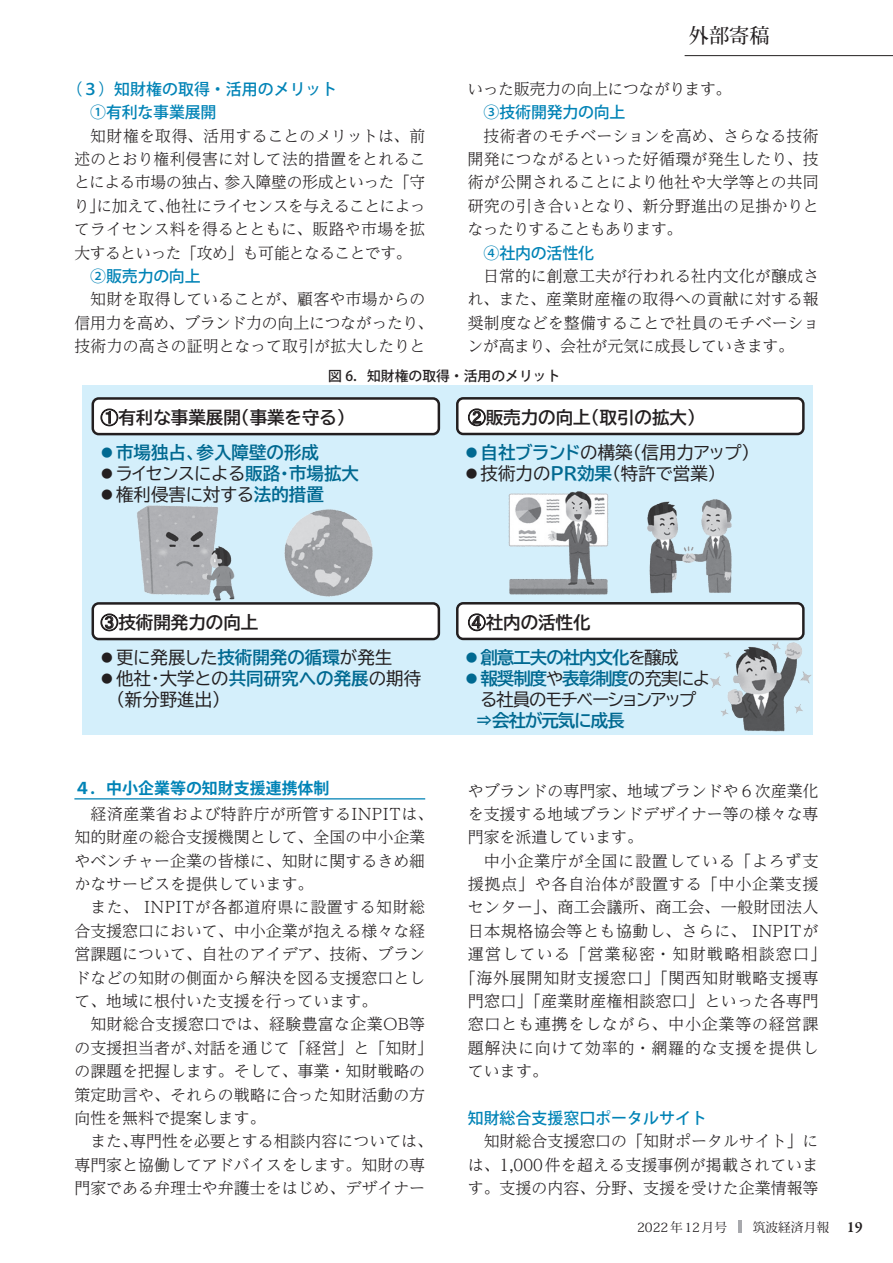
<style>
.page{position:relative;width:893px;height:1263px;background:#fff}
.page>*{position:absolute;margin:0;border:0;box-sizing:border-box;transform-origin:0 0}
.t1{font:500 20.25px "Koz Min Pro";color:#231f20}
.t2{font:17.55px/21px "BIZ UDP Gothic";color:#231f20}
.t3{font:17.55px "BIZ UDP Gothic Bold";color:#231f20}
.t4{font:17.55px "BIZ UDP Gothic Bold";letter-spacing:-.06em;color:#006991}
.t5{font:17.55px "BIZ UDP Gothic";letter-spacing:-.06em;color:#231f20}
.t6{font:17.55px "BIZ UDP Gothic Bold";color:#006991}
.t7{font:300 15.9px/23.4px "UD Reimin Pr 6 N";color:#231f20;text-align:justify}
.t8{font:300 15.9px "UD Reimin Pr 6 N";letter-spacing:.04em;color:#231f20}
.t9{font:500 15.9px/23.4px "Koz Go Pr 6 N";letter-spacing:-.005em;color:#0083b6}
.t10{font:300 15.9px "UD Reimin Pr 6 N";letter-spacing:.025em;color:#231f20}
.t11{font:300 15.9px "UD Reimin Pr 6 N";letter-spacing:.07em;color:#231f20}
.t12{font:300 15.9px "UD Reimin Pr 6 N";letter-spacing:.045em;color:#231f20}
.t13{font:300 15.9px "UD Reimin Pr 6 N";letter-spacing:-.03em;color:#231f20}
.t14{font:700 15.9px "Koz Go Pr 6 N";color:#0083b6}
.t15{font:500 13.8px "Koz Go Pr 6 N";color:#231f20}
.t16{font:12.75px "Koz Min Pr 6 N";color:#231f20}
.s1{font-family:"MS Mincho"}
.s2{font-family:"BIZ UDP Gothic Bold";color:#006991}
.s3{color:#006991}
.s4{font-family:"BIZ UDP Gothic";color:#231f20}
.s5{font-family:"Garamond Premr Pro";font-weight:600;font-size:15.9px}
</style>
<div class="page">
<hr style="left:685px;top:55px;width:208px;height:1px;background:#231f20">
<hr style="left:74px;top:798px;width:351px;height:1px;background:#0083b6">
<div style="left:82px;top:385px;width:731px;height:350px;background:#d4effb"></div>
<div style="left:93px;top:398px;width:346px;height:36px;background:#fff;border-radius:6px"></div>
<div style="left:92px;top:397px;width:348px;height:38px;border:2px solid #231f20;border-radius:6px"></div>
<svg style="left:101px;top:408px;width:17px;height:18px"></svg>
<div style="left:457px;top:398px;width:346px;height:36px;background:#fff;border-radius:6px"></div>
<div style="left:456px;top:397px;width:349px;height:38px;border:2px solid #231f20;border-radius:6px"></div>
<svg style="left:468px;top:408px;width:18px;height:18px"></svg>
<div style="left:93px;top:603px;width:346px;height:36px;background:#fff;border-radius:6px"></div>
<div style="left:92px;top:602px;width:348px;height:38px;border:2px solid #231f20;border-radius:6px"></div>
<svg style="left:101px;top:613px;width:17px;height:18px"></svg>
<div style="left:457px;top:603px;width:346px;height:36px;background:#fff;border-radius:6px"></div>
<div style="left:456px;top:602px;width:349px;height:38px;border:2px solid #231f20;border-radius:6px"></div>
<svg style="left:468px;top:613px;width:18px;height:18px"></svg>
<img style="left:134px;top:505px;width:104px;height:98px">
<img style="left:647px;top:499px;width:85px;height:95px">
<img style="left:508px;top:491px;width:101px;height:104px">
<img style="left:284px;top:509px;width:89px;height:88px">
<img style="left:709px;top:637px;width:103px;height:95px">
<svg style="left:738px;top:1220px;width:3px;height:13px"></svg>
<p class="t9" style="left:90px;top:78px;width:249px;text-indent:-24px">（３）知財権の取得・活用のメリット<br>①有利な事業展開</p>
<p class="t7" style="left:74px;top:123px;width:353px;text-indent:16px">知財権を取得、活用することのメリットは、前述のとおり権利侵害に対して法的措置をとれることによる市場の独占、参入障壁の形成といった「守り」に加えて、他社にライセンスを与えることによってライセンス料を得るとともに、販路や市場を拡大するといった「攻め」も可能となることです。</p>
<p class="t9" style="left:90px;top:265px;width:112px">②販売力の向上</p>
<p class="t7" style="left:74px;top:287px;width:361px;text-align:center">知財を取得していることが、顧客や市場からの<br>信用力を高め、ブランド力の向上につながったり、技術力の高さの証明となって取引が拡大したりと</p>
<p class="t1" style="left:689px;top:21px;width:102px">外部寄稿　</p>
<p class="t13" style="left:467px;top:76px;width:266px">いった販売力の向上につながります。</p>
<p class="t9" style="left:484px;top:101px;width:143px">③技術開発力の向上</p>
<p class="t7" style="left:467px;top:123px;width:353px;text-indent:16px">技術者のモチベーションを高め、さらなる技術開発につながるといった好循環が発生したり、技術が公開されることにより他社や大学等との共同研究の引き合いとなり、新分野進出の足掛かりとなったりすることもあります。</p>
<p class="t9" style="left:484px;top:241px;width:112px">④社内の活性化</p>
<p class="t7" style="left:467px;top:264px;width:353px;text-indent:16px">日常的に創意工夫が行われる社内文化が醸成され、また、産業財産権の取得への貢献に対する報奨制度などを整備することで社員のモチベーションが高まり、会社が元気に成長していきます。</p>
<p class="t15" style="left:328px;top:368px;width:234px">図 6．知財権の取得・活用のメリット</p>
<p class="t3" style="left:101px;top:408px;width:246px"><span class="s1">➀</span>有利な事業展開（事業を守る）</p>
<p class="t6" style="left:101px;top:444px;width:220px">●市場独占、参入障壁の形成</p>
<p class="t2" style="left:101px;top:463px;width:260px">●ライセンスによる<span class="s2">販路・市場拡大</span></p>
<p class="t2" style="left:101px;top:484px;width:225px">●権利侵害に対する<span class="s2">法的措置</span></p>
<p class="t3" style="left:468px;top:408px;width:229px"><span class="s1">➁</span>販売力の向上（取引の拡大）</p>
<p class="t2" style="left:465px;top:442px;width:287px"><span class="s3">●</span><span class="s2">自社ブランド</span>の構築（信用力アップ）</p>
<p class="t2" style="left:465px;top:463px;width:253px">●技術力の<span class="s2">PR効果</span>（特許で営業）</p>
<p class="t3" style="left:101px;top:613px;width:159px"><span class="s1">➂</span>技術開発力の向上</p>
<p class="t2" style="left:101px;top:647px;width:293px">●更に発展した<span class="s2">技術開発の循環</span>が発生</p>
<p class="t2" style="left:116px;top:668px;width:307px;text-indent:-15px">●他社・大学との<span class="s2">共同研究への発展</span>の期待（新分野進出）</p>
<p class="t14" style="left:74px;top:779px;width:257px">４．中小企業等の知財支援連携体制</p>
<p class="t7" style="left:74px;top:801px;width:360px;text-align:left;text-indent:16px">経済産業省および特許庁が所管するＩＮＰＩＴは、知的財産の総合支援機関として、全国の中小企業やベンチャー企業の皆様に、知財に関するきめ細かなサービスを提供しています。</p>
<p class="t7" style="left:74px;top:895px;width:352px;text-indent:16px">また、ＩＮＰＩＴが各都道府県に設置する知財総合支援窓口において、中小企業が抱える様々な経営課題について、自社のアイデア、技術、ブランドなどの知財の側面から解決を図る支援窓口として、地域に根付いた支援を行っています。</p>
<p class="t7" style="left:74px;top:1012px;width:360px;text-align:left;text-indent:16px">知財総合支援窓口では、経験豊富な企業ＯＢ等の支援担当者が、対話を通じて「経営」と「知財」の課題を把握します。そして、事業・知財戦略の策定助言や、それらの戦略に合った知財活動の方向性を無料で提案します。</p>
<p class="t7" style="left:74px;top:1129px;width:360px;text-align:left;text-indent:16px">また、専門性を必要とする相談内容については、専門家と協働してアドバイスをします。知財の専門家である弁理士や弁護士をはじめ、デザイナー</p>
<p class="t3" style="left:468px;top:613px;width:124px"><span class="s1">➃</span>社内の活性化</p>
<p class="t4" style="left:465px;top:648px;width:215px">● 創意工夫の社内文化<span class="s4">を醸成</span></p>
<p class="t4" style="left:465px;top:669px;width:246px">● 報奨制度<span class="s4">や</span>表彰制度<span class="s4">の充実によ</span></p>
<p class="t5" style="left:480px;top:690px;width:217px">る社員のモチベーションアップ</p>
<p class="t4" style="left:476px;top:712px;width:151px">⇒会社が元気に成長</p>
<p class="t7" style="left:468px;top:778px;width:352px">やブランドの専門家、地域ブランドや６次産業化を支援する地域ブランドデザイナー等の様々な専門家を派遣しています。</p>
<p class="t12" style="left:484px;top:848px;width:336px">中小企業庁が全国に設置している「よろず支</p>
<p class="t8" style="left:468px;top:871px;width:352px">援拠点」や各自治体が設置する「中小企業支援</p>
<p class="t7" style="left:468px;top:895px;width:352px">センター」、商工会議所、商工会、一般財団法人</p>
<p class="t10" style="left:468px;top:918px;width:352px">日本規格協会等とも協動し、さらに、ＩＮＰＩＴが</p>
<p class="t11" style="left:468px;top:941px;width:360px">運営している「営業秘密・知財戦略相談窓口」</p>
<p class="t8" style="left:460px;top:965px;width:360px">「海外展開知財支援窓口」「関西知財戦略支援専</p>
<p class="t7" style="left:468px;top:989px;width:352px">門窓口」「産業財産権相談窓口」といった各専門</p>
<p class="t8" style="left:468px;top:1011px;width:352px">窓口とも連携をしながら、中小企業等の経営課</p>
<p class="t8" style="left:468px;top:1035px;width:352px">題解決に向けて効率的・網羅的な支援を提供し</p>
<p class="t7" style="left:468px;top:1059px;width:82px">ています。</p>
<p class="t9" style="left:468px;top:1107px;width:241px">知財総合支援窓口ポータルサイト</p>
<p class="t7" style="left:468px;top:1129px;width:352px;text-indent:16px">知財総合支援窓口の「知財ポータルサイト」には、1,000件を超える支援事例が掲載されています。支援の内容、分野、支援を受けた企業情報等</p>
<p class="t16" style="left:637px;top:1220px;width:227px">2022年 12月号　　筑波経済月報 <span class="s5">19</span></p>
</div>
